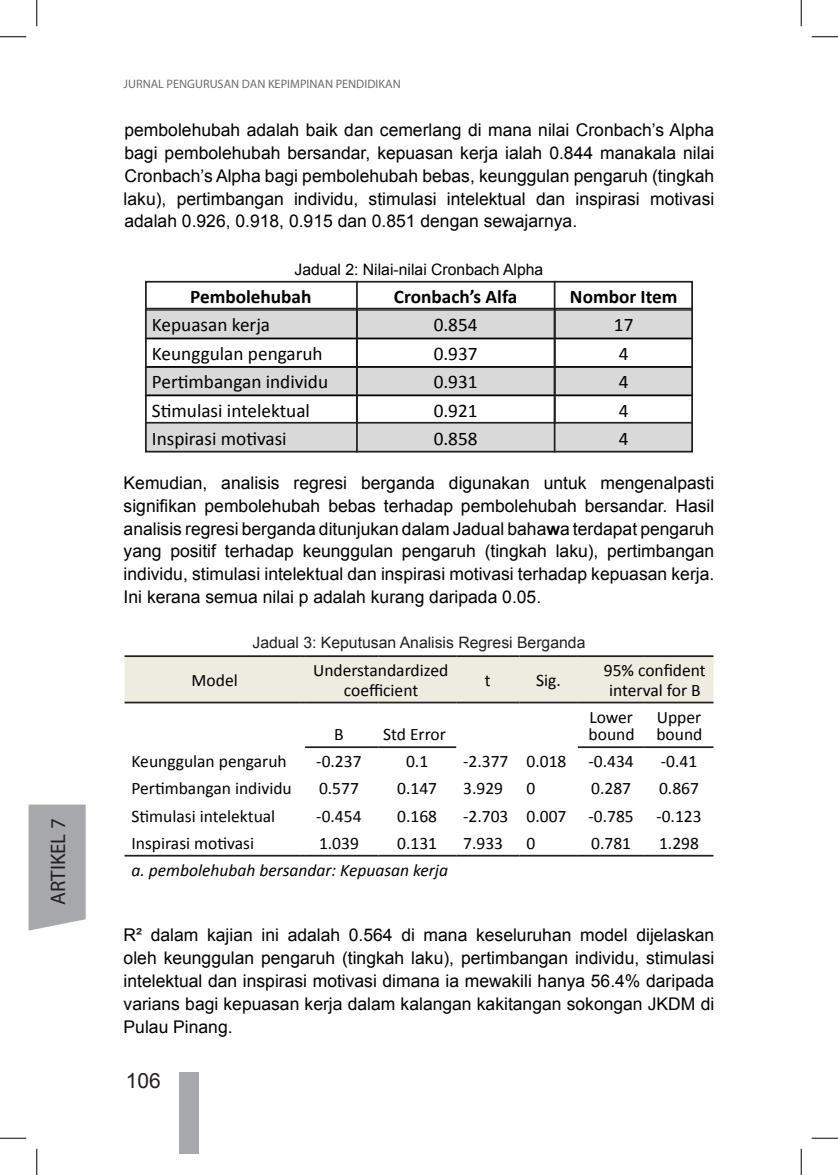
<style>
.page{position:relative;width:838px;height:1175px;background:#fff}
.page>*{position:absolute;margin:0;border:0;box-sizing:border-box;transform-origin:0 0}
.t1{font:21px "Myriad Pro";color:#231f20}
.t2{font:21px "Arial";color:#231f20}
.t3{font:19.25px "Calibri";color:#000}
.t4{font:700 19.25px "Calibri";color:#000}
.Normal1{font:17.5px/22.8px "Arial";color:#000;text-align:justify}
.t5{font:17.5px/17.5px "Calibri";color:#000}
.t6{font:italic 17.5px "Calibri";color:#000}
.Normal1-2{font:15.75px "Arial";color:#231f20}
.Normal1-3{font:15.75px "Arial";color:#000}
.t7{font:12.25px "Myriad Pro";color:#6c6d70}
.s1{font-weight:700}
</style>
<div class="page">
<div style="left:179px;top:1072px;width:20px;height:81px;background:#a7a8ac"></div>
<svg style="left:148px;top:311px;width:542px;height:138px;fill:#d9d9d9"></svg>
<hr style="left:145px;top:310px;width:212px;height:1px;background:#000">
<hr style="left:357px;top:310px;width:197px;height:1px;background:#000">
<hr style="left:554px;top:310px;width:139px;height:1px;background:#000">
<hr style="left:145px;top:338px;width:212px;height:1px;background:#000">
<hr style="left:357px;top:338px;width:197px;height:1px;background:#000">
<hr style="left:554px;top:338px;width:139px;height:1px;background:#000">
<hr style="left:145px;top:366px;width:212px;height:2px;background:#000">
<hr style="left:357px;top:366px;width:197px;height:2px;background:#000">
<hr style="left:554px;top:366px;width:139px;height:2px;background:#000">
<hr style="left:145px;top:394px;width:212px;height:2px;background:#000">
<hr style="left:357px;top:394px;width:197px;height:2px;background:#000">
<hr style="left:554px;top:394px;width:139px;height:2px;background:#000">
<svg style="left:124px;top:655px;width:589px;height:48px;background:#e3e1d7"></svg>
<hr style="left:378px;top:702px;width:78px;height:1px;background:#231f20">
<hr style="left:456px;top:702px;width:63px;height:1px;background:#231f20">
<hr style="left:519px;top:702px;width:58px;height:1px;background:#231f20">
<hr style="left:577px;top:702px;width:67px;height:1px;background:#231f20">
<hr style="left:644px;top:702px;width:69px;height:1px;background:#231f20">
<hr style="left:305px;top:746px;width:68px;height:2px;background:#231f20">
<hr style="left:378px;top:746px;width:78px;height:2px;background:#231f20">
<hr style="left:577px;top:746px;width:67px;height:2px;background:#231f20">
<hr style="left:644px;top:746px;width:69px;height:2px;background:#231f20">
<hr style="left:124px;top:855px;width:176px;height:1px;background:#231f20">
<hr style="left:305px;top:855px;width:68px;height:1px;background:#231f20">
<hr style="left:378px;top:855px;width:78px;height:1px;background:#231f20">
<hr style="left:456px;top:855px;width:63px;height:1px;background:#231f20">
<hr style="left:519px;top:855px;width:58px;height:1px;background:#231f20">
<hr style="left:577px;top:855px;width:67px;height:1px;background:#231f20">
<hr style="left:644px;top:855px;width:69px;height:1px;background:#231f20">
<div style="left:29px;top:804px;width:57px;height:126px;background:#a7a8ac"></div>
<div style="left:145px;top:281px;width:548px;height:171px;border:2px solid #231f20"></div>
<hr style="left:356px;top:281px;width:2px;height:171px;background:#231f20">
<hr style="left:553px;top:281px;width:2px;height:171px;background:#231f20">
<hr style="left:145px;top:308px;width:548px;height:1px;background:#231f20">
<hr style="left:145px;top:422px;width:548px;height:2px;background:#231f20">
<svg style="left:0;top:36px;width:26px;height:1px"></svg>
<svg style="left:811px;top:36px;width:26px;height:1px"></svg>
<svg style="left:0;top:1138px;width:26px;height:1px"></svg>
<svg style="left:811px;top:1138px;width:26px;height:1px"></svg>
<svg style="left:36px;top:0;width:1px;height:26px"></svg>
<svg style="left:36px;top:1149px;width:1px;height:26px"></svg>
<svg style="left:800px;top:0;width:1px;height:26px"></svg>
<svg style="left:800px;top:1149px;width:1px;height:26px"></svg>
<p class="t1" style="left:45px;top:905px;width:88px;rotate:-90deg">ARTIKEL 7</p>
<p class="t7" style="left:124px;top:77px;width:278px">JURNAL PENGURUSAN DAN KEPIMPINAN PENDIDIKAN</p>
<p class="Normal1" style="left:124px;top:119px;width:591px">pembolehubah adalah baik dan cemerlang di mana nilai Cronbach’s Alpha bagi pembolehubah bersandar, kepuasan kerja ialah 0.844 manakala nilai Cronbach’s Alpha bagi pembolehubah bebas, keunggulan pengaruh (tingkah</p>
<p class="Normal1" style="left:124px;top:187px;width:592px">laku), pertimbangan individu, stimulasi intelektual dan inspirasi motivasi adalah 0.926, 0.918, 0.915 dan 0.851 dengan sewajarnya.</p>
<p class="Normal1-3" style="left:294px;top:259px;width:250px">Jadual 2: Nilai-nilai Cronbach Alpha</p>
<p class="t4" style="left:190px;top:284px;width:123px">Pembolehubah</p>
<p class="t4" style="left:394px;top:284px;width:125px">Cronbach’s Alfa</p>
<p class="t4" style="left:570px;top:284px;width:109px">Nombor Item</p>
<p class="t3" style="left:152px;top:313px;width:120px">Kepuasan kerja</p>
<p class="t3" style="left:433px;top:313px;width:45px">0.854</p>
<p class="t3" style="left:614px;top:313px;width:21px">17</p>
<p class="t3" style="left:152px;top:341px;width:172px">Keunggulan pengaruh</p>
<p class="t3" style="left:433px;top:341px;width:45px">0.937</p>
<p class="t3" style="left:618px;top:341px;width:11px">4</p>
<p class="t3" style="left:152px;top:370px;width:178px">Pertimbangan individu</p>
<p class="t3" style="left:433px;top:370px;width:45px">0.931</p>
<p class="t3" style="left:618px;top:370px;width:11px">4</p>
<p class="t3" style="left:152px;top:398px;width:160px">Stimulasi intelektual</p>
<p class="t3" style="left:433px;top:398px;width:45px">0.921</p>
<p class="t3" style="left:618px;top:398px;width:11px">4</p>
<p class="t3" style="left:152px;top:427px;width:136px">Inspirasi motivasi</p>
<p class="t3" style="left:433px;top:427px;width:45px">0.858</p>
<p class="t3" style="left:618px;top:427px;width:11px">4</p>
<p class="Normal1" style="left:124px;top:472px;width:592px">Kemudian, analisis regresi berganda digunakan untuk mengenalpasti signifikan pembolehubah bebas terhadap pembolehubah bersandar. Hasil analisis regresi berganda ditunjukan dalam Jadual baha<span class="s1">w</span>a terdapat pengaruh yang positif terhadap keunggulan pengaruh (tingkah laku), pertimbangan individu, stimulasi intelektual dan inspirasi motivasi terhadap kepuasan kerja.<br>Ini kerana semua nilai p adalah kurang daripada 0.05.</p>
<p class="Normal1-2" style="left:252px;top:632px;width:334px">Jadual 3: Keputusan Analisis Regresi Berganda</p>
<p class="t5" style="left:191px;top:671px;width:48px">Model</p>
<p class="t5" style="left:313px;top:661px;width:137px;line-height:19.2px;text-align:center">Understandardized coefficient</p>
<p class="t5" style="left:484px;top:671px;width:7px">t</p>
<p class="t5" style="left:536px;top:671px;width:26px">Sig.</p>
<p class="t5" style="left:603px;top:662px;width:103px">95% confident</p>
<p class="t5" style="left:609px;top:681px;width:93px">interval for B</p>
<p class="t5" style="left:334px;top:726px;width:11px">B</p>
<p class="t5" style="left:383px;top:726px;width:64px">Std Error</p>
<p class="t5" style="left:588px;top:708px;width:47px">Lower bound</p>
<p class="t5" style="left:656px;top:708px;width:47px">Upper bound</p>
<p class="t5" style="left:131px;top:753px;width:157px">Keunggulan pengaruh</p>
<p class="t5" style="left:316px;top:753px;width:47px">-0.237</p>
<p class="t5" style="left:406px;top:753px;width:24px">0.1</p>
<p class="t5" style="left:463px;top:753px;width:47px">-2.377</p>
<p class="t5" style="left:526px;top:753px;width:41px">0.018</p>
<p class="t5" style="left:588px;top:753px;width:47px">-0.434</p>
<p class="t5" style="left:660px;top:753px;width:38px">-0.41</p>
<p class="t5" style="left:131px;top:780px;width:162px">Pertimbangan individu</p>
<p class="t5" style="left:319px;top:780px;width:41px">0.577</p>
<p class="t5" style="left:397px;top:780px;width:41px">0.147</p>
<p class="t5" style="left:463px;top:780px;width:41px">3.929</p>
<p class="t5" style="left:526px;top:780px;width:10px">0</p>
<p class="t5" style="left:591px;top:780px;width:41px">0.287</p>
<p class="t5" style="left:659px;top:780px;width:41px">0.867</p>
<p class="t5" style="left:131px;top:807px;width:145px">Stimulasi intelektual</p>
<p class="t5" style="left:316px;top:807px;width:47px">-0.454</p>
<p class="t5" style="left:397px;top:807px;width:41px">0.168</p>
<p class="t5" style="left:463px;top:807px;width:47px">-2.703</p>
<p class="t5" style="left:526px;top:807px;width:41px">0.007</p>
<p class="t5" style="left:588px;top:807px;width:47px">-0.785</p>
<p class="t5" style="left:656px;top:807px;width:47px">-0.123</p>
<p class="t5" style="left:131px;top:834px;width:124px">Inspirasi motivasi</p>
<p class="t5" style="left:319px;top:834px;width:41px">1.039</p>
<p class="t5" style="left:397px;top:834px;width:41px">0.131</p>
<p class="t5" style="left:463px;top:834px;width:41px">7.933</p>
<p class="t5" style="left:526px;top:834px;width:10px">0</p>
<p class="t5" style="left:591px;top:834px;width:41px">0.781</p>
<p class="t5" style="left:659px;top:834px;width:41px">1.298</p>
<p class="t6" style="left:131px;top:858px;width:318px">a. pembolehubah bersandar: Kepuasan kerja</p>
<p class="Normal1" style="left:124px;top:924px;width:592px">R² dalam kajian ini adalah 0.564 di mana keseluruhan model dijelaskan oleh keunggulan pengaruh (tingkah laku), pertimbangan individu, stimulasi intelektual dan inspirasi motivasi dimana ia mewakili hanya 56.4% daripada varians bagi kepuasan kerja dalam kalangan kakitangan sokongan JKDM di Pulau Pinang.</p>
<p class="t2" style="left:126px;top:1067px;width:37px">106</p>
</div>
